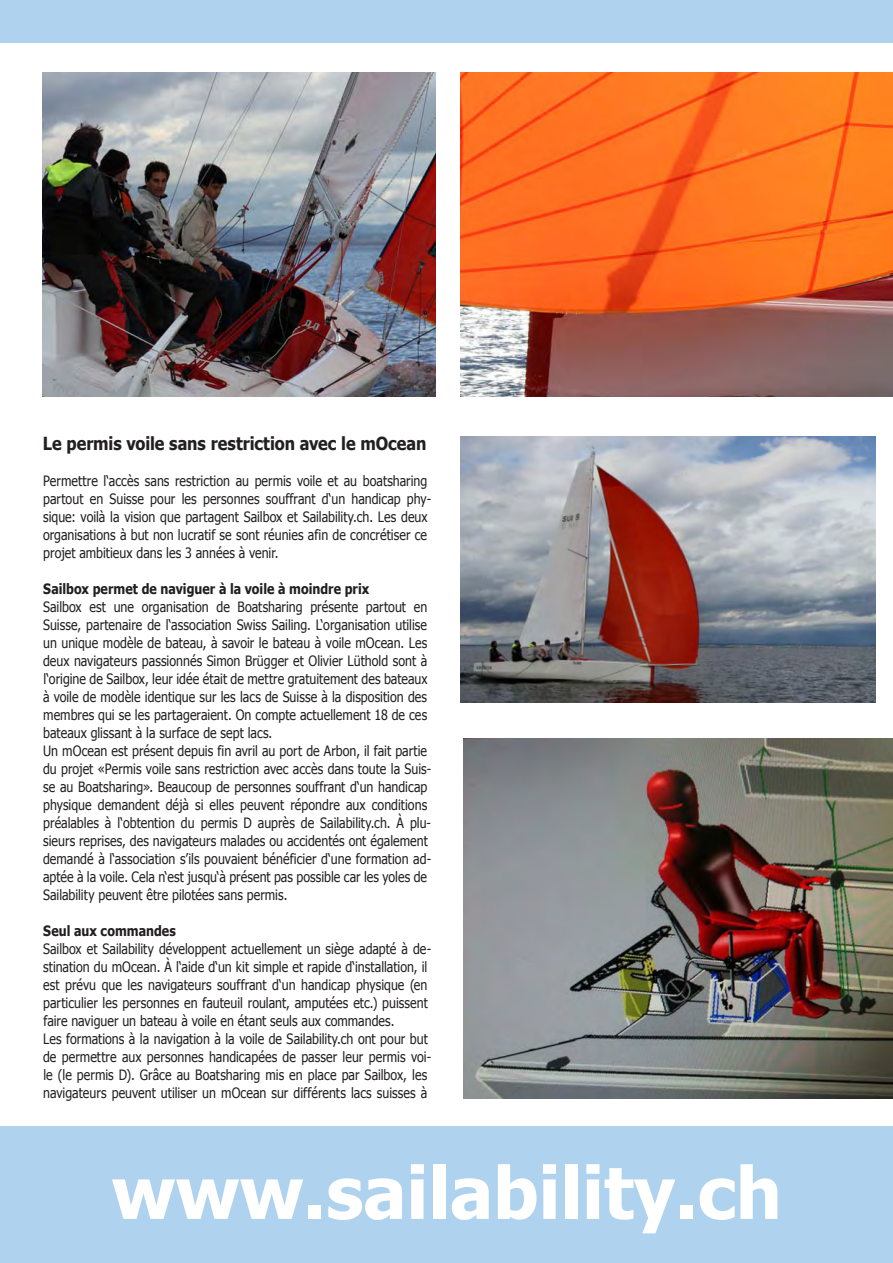
<style>
.page{position:relative;width:893px;height:1263px;background:#fff}
.page>*{position:absolute;margin:0;border:0;box-sizing:border-box;transform-origin:0 0}
.t1{font:700 72px "Tahoma";color:#fff}
.t2{font:700 18px "Tahoma";letter-spacing:-.005em;color:#231f20;scale:.9 1}
.t3{font:14.25px/18px "Tahoma";color:#231f20;scale:.87 1}
.t4{font:700 14.25px "Tahoma";letter-spacing:.005em;color:#231f20;scale:.87 1}
</style>
<div class="page">
<div style="left:0;top:0;width:893px;height:43px;background:#afd2ef"></div>
<div style="left:0;top:1126px;width:893px;height:137px;background:#afd2ef"></div>
<img style="left:463px;top:738px;width:430px;height:360px">
<img style="left:460px;top:72px;width:433px;height:324px">
<img style="left:43px;top:72px;width:393px;height:324px">
<img style="left:460px;top:436px;width:416px;height:266px">
<p class="t2" style="left:43px;top:432px;width:428px">Le permis voile sans restriction avec le mOcean</p>
<p class="t3" style="left:43px;top:471px;width:448px">Permettre l‘accès sans restriction au permis voile et au boatsharing partout en Suisse pour les personnes souffrant d‘un handicap phy&shy;sique: voilà la vision que partagent Sailbox et Sailability.ch. Les deux organisations à but non lucratif se sont réunies afin de concrétiser ce projet ambitieux dans les 3 années à venir.</p>
<p class="t4" style="left:43px;top:580px;width:376px">Sailbox permet de naviguer à la voile à moindre prix</p>
<p class="t3" style="left:43px;top:597px;width:444px;text-align:justify">Sailbox est une organisation de Boatsharing présente partout en Suisse, partenaire de l‘association Swiss Sailing. L‘organisation utilise un unique modèle de bateau, à savoir le bateau à voile mOcean. Les deux navigateurs passionnés Simon Brügger et Olivier Lüthold sont à l‘origine de Sailbox, leur idée était de mettre gratuitement des bateaux à voile de modèle identique sur les lacs de Suisse à la disposition des membres qui se les partageraient. On compte actuellement 18 de ces bateaux glissant à la surface de sept lacs.</p>
<p class="t3" style="left:43px;top:741px;width:448px">Un mOcean est présent depuis fin avril au port de Arbon, il fait partie du projet «Permis voile sans restriction avec accès dans toute la Suis&shy;se au Boatsharing». Beaucoup de personnes souffrant d‘un handicap physique demandent déjà si elles peuvent répondre aux conditions préalables à l‘obtention du permis D auprès de Sailability.ch. À plu&shy;sieurs reprises, des navigateurs malades ou accidentés ont également demandé à l‘association s’ils pouvaient bénéficier d‘une formation ad&shy;aptée à la voile. Cela n‘est jusqu‘à présent pas possible car les yoles de Sailability peuvent être pilotées sans permis.</p>
<p class="t4" style="left:43px;top:922px;width:154px">Seul aux commandes</p>
<p class="t3" style="left:43px;top:939px;width:448px">Sailbox et Sailability développent actuellement un siège adapté à de&shy;stination du mOcean. À l‘aide d‘un kit simple et rapide d‘installation, il est prévu que les navigateurs souffrant d‘un handicap physique (en particulier les personnes en fauteuil roulant, amputées etc.) puissent faire naviguer un bateau à voile en étant seuls aux commandes.</p>
<p class="t3" style="left:43px;top:1029px;width:448px">Les formations à la navigation à la voile de Sailability.ch ont pour but de permettre aux personnes handicapées de passer leur permis voi&shy;le (le permis D). Grâce au Boatsharing mis en place par Sailbox, les navigateurs peuvent utiliser un mOcean sur différents lacs suisses à</p>
<p class="t1" style="left:111px;top:1147px;width:672px">www.sailability.ch</p>
</div>
